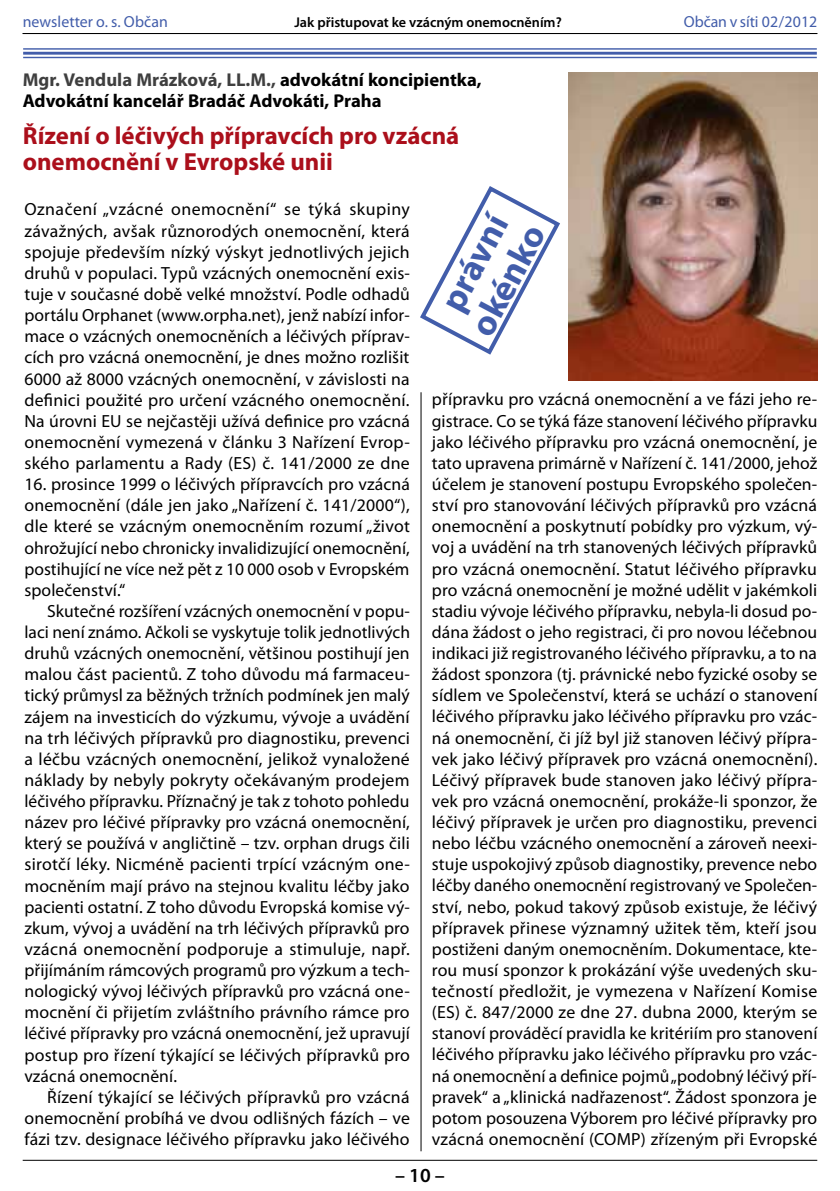
<style>
.page{position:relative;width:840px;height:1191px;background:#fff}
.page>*{position:absolute;margin:0;border:0;box-sizing:border-box;transform-origin:0 0}
.t1{font:700 36px/38px "Myriad Pro";color:#425daa}
.t2{font:700 24.8px/26px "Myriad Pro";color:#ab0f1b}
.t3{font:600 20px "Myriad Pro";color:#000}
.t4{font:700 18.6px/20.8px "Myriad Pro";color:#000}
.t5{font:17.6px/21.2px "Myriad Pro";letter-spacing:.01em;color:#000;text-align:justify}
.t6{font:16px "Myriad Pro";letter-spacing:.005em;color:#425daa}
.t7{font:600 14.2px "Myriad Pro";color:#000}
.s1{color:#3f3f3f}
</style>
<div class="page">
<hr style="left:23px;top:1159px;width:793px;height:1px;background:#000">
<hr style="left:23px;top:33px;width:793px;height:1px;background:#000">
<hr style="left:420px;top:392px;width:1px;height:759px;background:#000">
<img style="left:568px;top:72px;width:249px;height:308px">
<hr style="left:23px;top:48px;width:793px;height:2px;background:#425daa">
<hr style="left:23px;top:52px;width:793px;height:3px;background:#425daa">
<hr style="left:23px;top:57px;width:793px;height:1px;background:#425daa">
<svg style="left:420px;top:186px;width:140px;height:169px"></svg>
<p class="t6" style="left:23px;top:12px;width:147px">newsletter o. s. Občan</p>
<p class="t7" style="left:294px;top:13px;width:269px">Jak přistupovat ke vzácným onemocněním?</p>
<p class="t6" style="left:683px;top:12px;width:135px">Občan v síti 02/2012</p>
<p class="t4" style="left:23px;top:69px;width:460px"><span class="s1">Mgr. Vendula Mrázková, LL.M.,</span> advokátní koncipientka,<br>Advokátní kancelář Bradáč Advokáti, Praha</p>
<h2 class="t2" style="left:23px;top:122px;width:438px">Řízení o léčivých přípravcích pro vzácná onemocnění v Evropské unii</h2>
<h1 class="t1" style="left:428px;top:306px;width:121px;rotate:-62deg">právní okénko</h1>
<p class="t5" style="left:24px;top:199px;width:387px">Označení „vzácné onemocnění“ se týká skupiny závažných, avšak různorodých onemocnění, která spojuje především nízký výskyt jednotlivých jejich druhů v populaci. Typů vzácných onemocnění exis&shy;tuje v současné době velké množství. Podle odhadů portálu Orphanet (www.orpha.net), jenž nabízí infor&shy;mace o vzácných onemocněních a léčivých příprav&shy;cích pro vzácná onemocnění, je dnes možno rozlišit 6000 až 8000 vzácných onemocnění, v závislosti na definici použité pro určení vzácného onemocnění.<br>Na úrovni EU se nejčastěji užívá definice pro vzácná onemocnění vymezená v článku 3 Nařízení Evrop&shy;ského parlamentu a Rady (ES) č. 141/2000 ze dne</p>
<p class="t5" style="left:24px;top:473px;width:387px">16. prosince 1999 o léčivých přípravcích pro vzácná onemocnění (dále jen jako „Nařízení č. 141/2000“), dle které se vzácným onemocněním rozumí „život ohrožující nebo chronicky invalidizující onemocnění, postihující ne více než pět z 10 000 osob v Evropském společenství.“</p>
<p class="t5" style="left:24px;top:600px;width:387px;text-indent:23px">Skutečné rozšíření vzácných onemocnění v popu&shy;laci není známo. Ačkoli se vyskytuje tolik jednotlivých druhů vzácných onemocnění, většinou postihují jen malou část pacientů. Z toho důvodu má farmaceu&shy;tický průmysl za běžných tržních podmínek jen malý zájem na investicích do výzkumu, vývoje a uvádění na trh léčivých přípravků pro diagnostiku, prevenci a léčbu vzácných onemocnění, jelikož vynaložené náklady by nebyly pokryty očekávaným prodejem léčivého přípravku. Příznačný je tak z tohoto pohledu název pro léčivé přípravky pro vzácná onemocnění, který se používá v angličtině – tzv. orphan drugs čili sirotčí léky. Nicméně pacienti trpící vzácným one&shy;mocněním mají právo na stejnou kvalitu léčby jako pacienti ostatní. Z toho důvodu Evropská komise vý&shy;zkum, vývoj a uvádění na trh léčivých přípravků pro vzácná onemocnění podporuje a stimuluje, např. přijímáním rámcových programů pro výzkum a tech&shy;nologický vývoj léčivých přípravků pro vzácná one&shy;mocnění či přijetím zvláštního právního rámce pro léčivé přípravky pro vzácná onemocnění, jež upravují postup pro řízení týkající se léčivých přípravků pro vzácná onemocnění.</p>
<p class="t5" style="left:24px;top:1086px;width:387px;text-indent:23px">Řízení týkající se léčivých přípravků pro vzácná onemocnění probíhá ve dvou odlišných fázích – ve fázi tzv. designace léčivého přípravku jako léčivého</p>
<p class="t5" style="left:431px;top:389px;width:387px">přípravku pro vzácná onemocnění a ve fázi jeho re&shy;gistrace. Co se týká fáze stanovení léčivého přípravku jako léčivého přípravku pro vzácná onemocnění, je tato upravena primárně v Nařízení č. 141/2000, jehož účelem je stanovení postupu Evropského společen&shy;ství pro stanovování léčivých přípravků pro vzácná onemocnění a poskytnutí pobídky pro výzkum, vý&shy;voj a uvádění na trh stanovených léčivých přípravků pro vzácná onemocnění. Statut léčivého přípravku pro vzácná onemocnění je možné udělit v jakémkoli stadiu vývoje léčivého přípravku, nebyla-li dosud po&shy;dána žádost o jeho registraci, či pro novou léčebnou indikaci již registrovaného léčivého přípravku, a to na žádost sponzora (tj. právnické nebo fyzické osoby se sídlem ve Společenství, která se uchází o stanovení léčivého přípravku jako léčivého přípravku pro vzác&shy;ná onemocnění, či jíž byl již stanoven léčivý přípra&shy;vek jako léčivý přípravek pro vzácná onemocnění).<br>Léčivý přípravek bude stanoven jako léčivý přípra&shy;vek pro vzácná onemocnění, prokáže-li sponzor, že léčivý přípravek je určen pro diagnostiku, prevenci nebo léčbu vzácného onemocnění a zároveň neexi&shy;stuje uspokojivý způsob diagnostiky, prevence nebo léčby daného onemocnění registrovaný ve Společen&shy;ství, nebo, pokud takový způsob existuje, že léčivý přípravek přinese významný užitek těm, kteří jsou postiženi daným onemocněním. Dokumentace, kte&shy;rou musí sponzor k prokázání výše uvedených sku&shy;tečností předložit, je vymezena v Nařízení Komise (ES) č. 847/2000 ze dne 27. dubna 2000, kterým se stanoví prováděcí pravidla ke kritériím pro stanovení léčivého přípravku jako léčivého přípravku pro vzác&shy;ná onemocnění a definice pojmů „podobný léčivý pří&shy;pravek“ a „klinická nadřazenost“. Žádost sponzora je potom posouzena Výborem pro léčivé přípravky pro vzácná onemocnění (COMP) zřízeným při Evropské</p>
<p class="t3" style="left:395px;top:1162px;width:51px">– 10 –</p>
</div>
